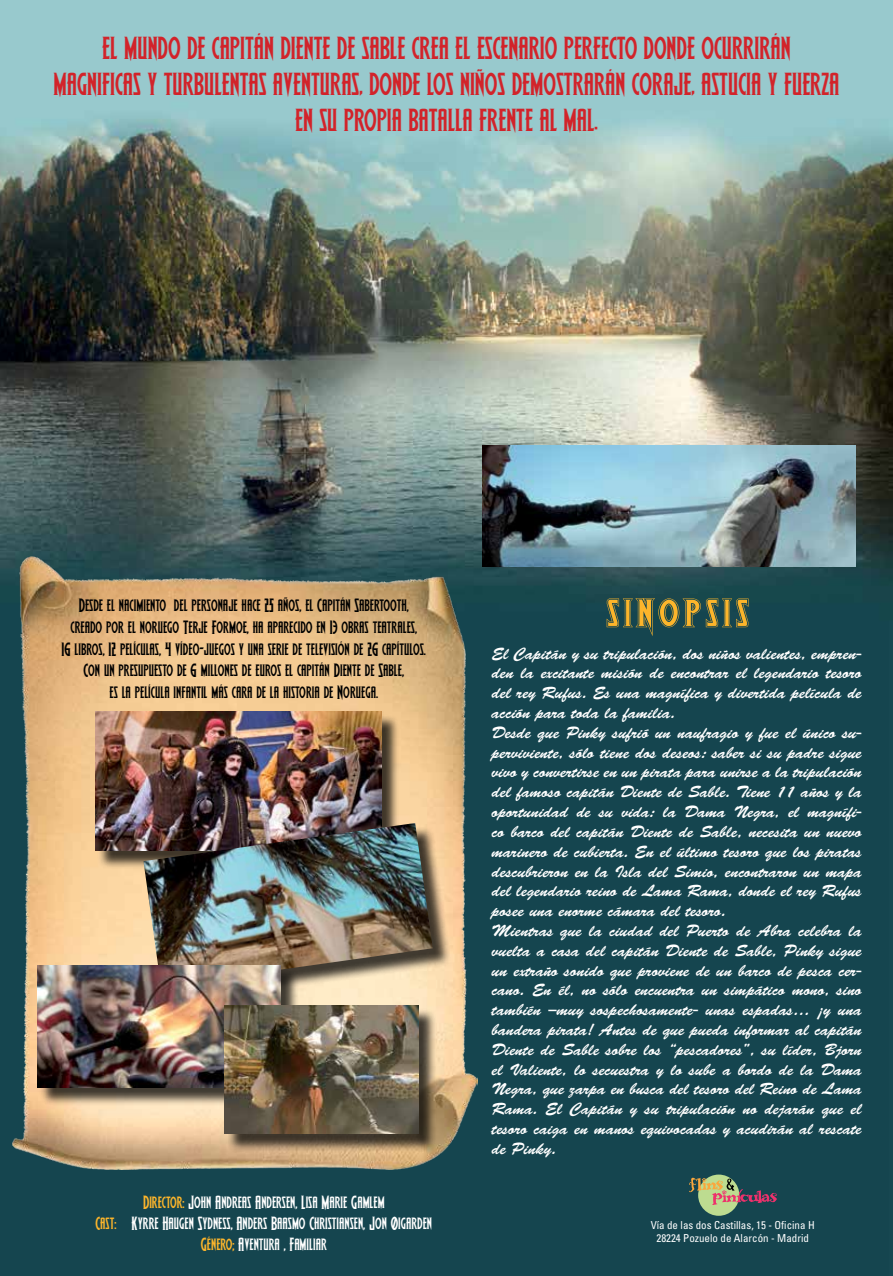
<style>
.page{position:relative;width:893px;height:1276px;background:#fff}
.page>*{position:absolute;margin:0;border:0;box-sizing:border-box;transform-origin:0 0}
.t1{font:38.85px "Wolf's Bane Academy";letter-spacing:.08em;color:#fcb52b;scale:1.39 1}
.t2{font:30px/36.2px "Wolf's Bane";color:#d2232a;text-align:center}
.t3{font:18.15px/21.8px "Wolf's Bane";color:#000;text-align:center}
.t4{font:18px/21px "Wolf's Bane";color:#fff;text-align:center}
.t5{font:16.5px/19.8px "Brush Script Std";color:#fff}
.t6{font:condensed 10.95px/13.2px "Univers LT Std";color:#fff;text-align:center}
.s1{color:#fcb52b}
</style>
<div class="page">
<img style="left:0;top:0;width:893px;height:1276px">
<div style="left:698px;top:1174px;width:41px;height:41px;background:#bddc90;border-radius:50%"></div>
<svg style="left:689px;top:1177px;width:88px;height:28px"></svg>
<img style="left:13px;top:557px;width:465px;height:612px">
<div style="left:98px;top:714px;width:302px;height:156px;background:#000;opacity:.75"></div>
<img style="left:95px;top:712px;width:286px;height:139px">
<div style="left:146px;top:826px;width:305px;height:178px;background:#000;opacity:.75"></div>
<img style="left:143px;top:823px;width:290px;height:163px">
<div style="left:39px;top:967px;width:260px;height:139px;background:#000;opacity:.75"></div>
<img style="left:37px;top:965px;width:243px;height:122px">
<div style="left:226px;top:1007px;width:211px;height:145px;background:#000;opacity:.75"></div>
<img style="left:224px;top:1005px;width:194px;height:129px">
<img style="left:483px;top:445px;width:373px;height:121px">
<h2 class="t2" style="left:54px;top:30px;width:787px">El Mundo de Capitán Diente de Sable crea el escenario perfecto donde ocurrirán<br>magnificas y turbulentas aventuras, donde los niños demostrarán coraje, astucia y fuerza en su propia batalla frente al mal.</h2>
<p class="t3" style="left:62px;top:594px;width:366px">Desde el nacimiento del personaje hace 25 años, el Capitán Sabertooth, creado por el noruego Terje Formoe, ha aparecido en 13 obras teatrales,<br>16 libros, 12 películas, 4 vídeo-juegos y una serie de televisión de 26 capítulos.<br>Con un presupuesto de 6 millones de euros el capitán Diente de Sable,<br>es la película infantil más cara de la historia de Noruega.</p>
<p class="t4" style="left:96px;top:1191px;width:338px"><span class="s1">Director:</span> John Andreas Andersen, Lisa Marie Gamlem<br><span class="s1">Cast:</span> Kyrre Haugen Sydness, Anders Baasmo Christiansen, Jon Øigarden<br><span class="s1">Género;</span> Aventura , Familiar</p>
<h1 class="t1" style="left:605px;top:594px;width:104px">SINOPSIS</h1>
<p class="t5" style="left:492px;top:644px;width:371px">El Capitán y su tripulación, dos niños valientes, empren&shy;den la excitante misión de encontrar el legendario tesoro del rey Rufus. Es una magnífica y divertida película de acción para toda la familia.<br>Desde que Pinky sufrió un naufragio y fue el único su&shy;perviviente, sólo tiene dos deseos: saber si su padre sigue vivo y convertirse en un pirata para unirse a la tripulación del famoso capitán Diente de Sable. Tiene 11 años y la oportunidad de su vida: la Dama Negra, el magnífi&shy;co barco del capitán Diente de Sable, necesita un nuevo marinero de cubierta. En el último tesoro que los piratas descubrieron en la Isla del Simio, encontraron un mapa del legendario reino de Lama Rama, donde el rey Rufus posee una enorme cámara del tesoro.<br>Mientras que la ciudad del Puerto de Abra celebra la vuelta a casa del capitán Diente de Sable, Pinky sigue un extraño sonido que proviene de un barco de pesca cer&shy;cano. En él, no sólo encuentra un simpático mono, sino también –muy sospechosamente- unas espadas… ¡y una bandera pirata! Antes de que pueda informar al capitán Diente de Sable sobre los “pescadores”, su líder, Bjorn el Valiente, lo secuestra y lo sube a bordo de la Dama Negra, que zarpa en busca del tesoro del Reino de Lama Rama. El Capitán y su tripulación no dejarán que el tesoro caiga en manos equivocadas y acudirán al rescate de Pinky.</p>
<p class="t6" style="left:651px;top:1218px;width:166px">Vía de las dos Castillas, 15 - Oficina H<br>28224 Pozuelo de Alarcón - Madrid</p>
</div>
